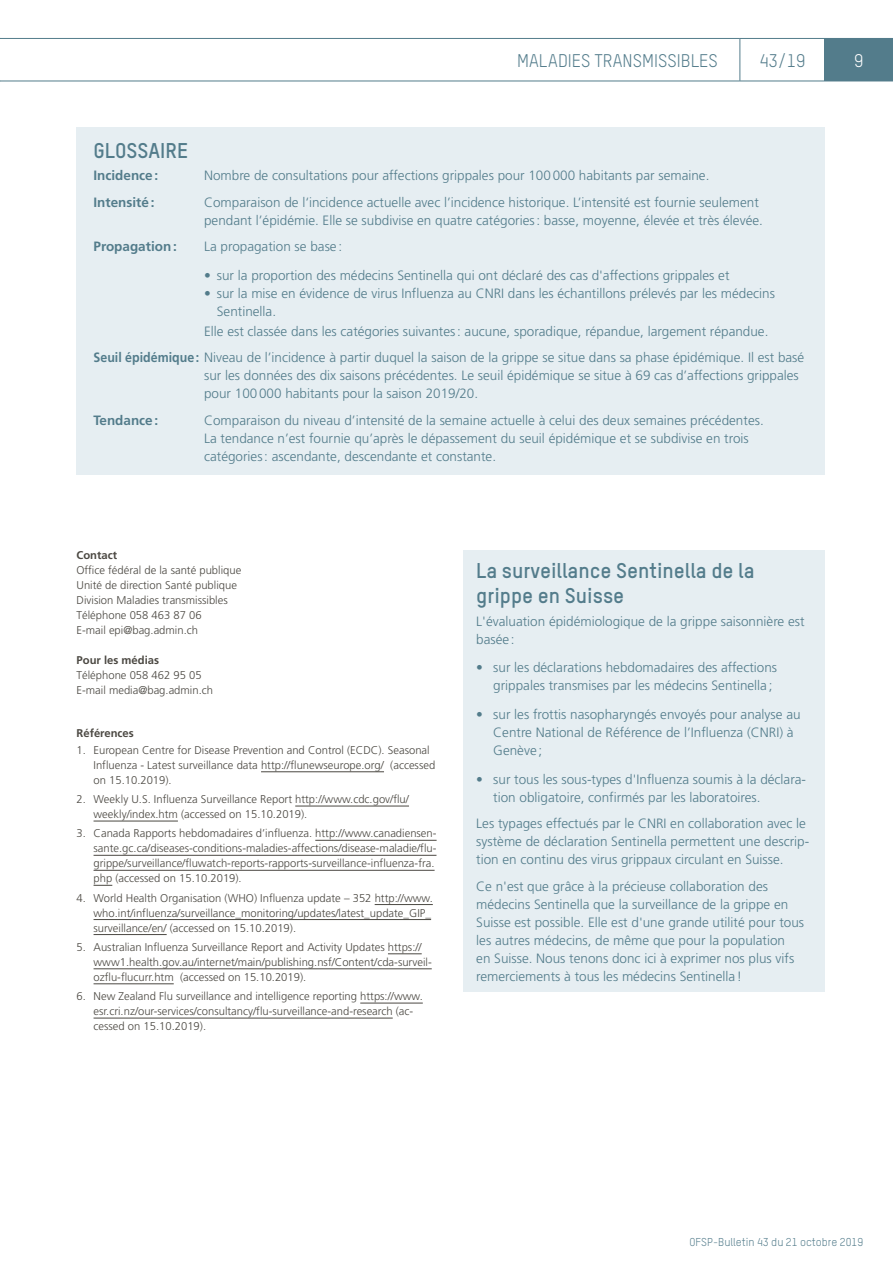
<style>
.page{position:relative;width:893px;height:1263px;background:#fff}
.page>*{position:absolute;margin:0;border:0;box-sizing:border-box;transform-origin:0 0}
.Text_Inhalte_Infobox_Titel_H2{font:700 21px/25.5px "TSTAR";color:#537c8b}
.t1{font:18px "TSTAR";color:#537c8b}
.t2{font:18px "TSTAR";color:#fff}
.Text_Inhalte_Infobox_Lauftext{font:300 13.5px/18px "Frutiger";color:#537c8b}
.Text_Inhalte_Infobox_Lauftext-2{font:700 13.5px "Frutiger";color:#537c8b}
.Text_Inhalte_Lauftext_Klein{font:300 11.25px/15px "Frutiger";color:#4b4842}
.t3{font:11.25px "TSTAR";color:#537c8b}
.Text_Inhalte_Lauftext_Klein_Titel_H2{font:700 11.25px "Frutiger";color:#4b4842}
.s1{font-weight:700}
</style>
<div class="page">
<div style="left:825px;top:38px;width:68px;height:43px;background:#537c8b"></div>
<hr style="left:0;top:38px;width:740px;height:1px;background:#537c8b">
<hr style="left:740px;top:38px;width:85px;height:1px;background:#537c8b">
<hr style="left:740px;top:39px;width:1px;height:42px;background:#537c8b">
<hr style="left:0;top:81px;width:740px;height:1px;background:#537c8b">
<hr style="left:740px;top:81px;width:85px;height:1px;background:#537c8b">
<hr style="left:825px;top:81px;width:68px;height:1px;background:#537c8b">
<div style="left:463px;top:550px;width:362px;height:442px;background:#e6eef2"></div>
<div style="left:77px;top:128px;width:748px;height:347px;background:#e6eef2"></div>
<hr style="left:261px;top:771px;width:123px;height:1px;background:#4b4842">
<hr style="left:295px;top:806px;width:114px;height:1px;background:#4b4842">
<hr style="left:94px;top:821px;width:84px;height:1px;background:#4b4842">
<hr style="left:315px;top:840px;width:122px;height:1px;background:#4b4842">
<hr style="left:94px;top:855px;width:342px;height:1px;background:#4b4842">
<hr style="left:94px;top:870px;width:341px;height:1px;background:#4b4842">
<svg style="left:94px;top:885px;width:18px;height:1px"></svg>
<hr style="left:375px;top:904px;width:58px;height:1px;background:#4b4842">
<hr style="left:94px;top:919px;width:337px;height:1px;background:#4b4842">
<hr style="left:94px;top:934px;width:73px;height:1px;background:#4b4842">
<hr style="left:388px;top:953px;width:34px;height:1px;background:#4b4842">
<hr style="left:94px;top:968px;width:338px;height:1px;background:#4b4842">
<hr style="left:94px;top:983px;width:80px;height:1px;background:#4b4842">
<hr style="left:360px;top:1003px;width:63px;height:1px;background:#4b4842">
<hr style="left:94px;top:1018px;width:299px;height:1px;background:#4b4842">
<h2 class="t1" style="left:517px;top:49px;width:202px">MALADIES TRANSMISSIBLES</h2>
<h2 class="t1" style="left:759px;top:49px;width:48px">43/19</h2>
<h2 class="t2" style="left:854px;top:49px;width:11px">9</h2>
<h3 class="Text_Inhalte_Infobox_Titel_H2" style="left:94px;top:137px;width:96px">GLOSSAIRE</h3>
<p class="Text_Inhalte_Infobox_Lauftext-2" style="left:94px;top:167px;width:66px">Incidence:</p>
<p class="Text_Inhalte_Infobox_Lauftext" style="left:204px;top:167px;width:507px">Nombre de consultations pour affections grippales pour 100000 habitants par semaine.</p>
<p class="Text_Inhalte_Infobox_Lauftext-2" style="left:94px;top:194px;width:62px">Intensité:</p>
<p class="Text_Inhalte_Infobox_Lauftext" style="left:204px;top:193px;width:560px">Comparaison de l‘incidence actuelle avec l’incidence historique. L’intensité est fournie seulement pendant l’épidémie. Elle se subdivise en quatre catégories: basse, moyenne, élevée et très élevée.</p>
<p class="Text_Inhalte_Infobox_Lauftext-2" style="left:94px;top:238px;width:85px">Propagation:</p>
<p class="Text_Inhalte_Infobox_Lauftext" style="left:204px;top:238px;width:139px">La propagation se base :</p>
<p class="Text_Inhalte_Infobox_Lauftext" style="left:204px;top:266px;width:527px">• sur la proportion des médecins Sentinella qui ont déclaré des cas d'affections grippales et</p>
<p class="Text_Inhalte_Infobox_Lauftext" style="left:217px;top:284px;width:560px;text-indent:-13px">• sur la mise en évidence de virus Influenza au CNRI dans les échantillons prélevés par les médecins<br>Sentinella.</p>
<p class="Text_Inhalte_Infobox_Lauftext" style="left:204px;top:322px;width:566px">Elle est classée dans les catégories suivantes: aucune, sporadique, répandue, largement répandue.</p>
<p class="Text_Inhalte_Infobox_Lauftext" style="left:204px;top:349px;width:602px;text-indent:-111px"><span class="s1">Seuil épidémique:</span> Niveau de l’incidence à partir duquel la saison de la grippe se situe dans sa phase épidémique. Il est basé sur les données des dix saisons précédentes. Le seuil épidémique se situe à 69 cas d’affections grippales pour 100000 habitants pour la saison 2019/20.</p>
<p class="Text_Inhalte_Infobox_Lauftext-2" style="left:94px;top:412px;width:66px">Tendance:</p>
<p class="Text_Inhalte_Infobox_Lauftext" style="left:204px;top:411px;width:561px">Comparaison du niveau d’intensité de la semaine actuelle à celui des deux semaines précédentes.<br>La tendance n’est fournie qu’après le dépassement du seuil épidémique et se subdivise en trois catégories: ascendante, descendante et constante.</p>
<h3 class="Text_Inhalte_Lauftext_Klein_Titel_H2" style="left:77px;top:548px;width:42px">Contact</h3>
<p class="Text_Inhalte_Lauftext_Klein" style="left:77px;top:562px;width:166px">Office fédéral de la santé publique</p>
<p class="Text_Inhalte_Lauftext_Klein" style="left:77px;top:577px;width:162px">Unité de direction Santé publique</p>
<p class="Text_Inhalte_Lauftext_Klein" style="left:77px;top:592px;width:153px">Division Maladies transmissibles</p>
<p class="Text_Inhalte_Lauftext_Klein" style="left:77px;top:607px;width:127px">Téléphone 058 463 87 06</p>
<p class="Text_Inhalte_Lauftext_Klein" style="left:77px;top:622px;width:123px">E-mail epi@bag.admin.ch</p>
<h3 class="Text_Inhalte_Lauftext_Klein_Titel_H2" style="left:77px;top:653px;width:84px">Pour les médias</h3>
<p class="Text_Inhalte_Lauftext_Klein" style="left:77px;top:667px;width:127px">Téléphone 058 462 95 05</p>
<p class="Text_Inhalte_Lauftext_Klein" style="left:77px;top:682px;width:138px">E-mail media@bag.admin.ch</p>
<h3 class="Text_Inhalte_Lauftext_Klein_Titel_H2" style="left:77px;top:726px;width:59px">Références</h3>
<p class="Text_Inhalte_Lauftext_Klein" style="left:94px;top:742px;width:343px;text-indent:-17px">1. European Centre for Disease Prevention and Control (ECDC). Seasonal<br>Influenza - Latest surveillance data http://flunewseurope.org/ (accessed on 15.10.2019).</p>
<p class="Text_Inhalte_Lauftext_Klein" style="left:94px;top:792px;width:317px;text-indent:-17px">2. Weekly U.S. Influenza Surveillance Report http://www.cdc.gov/flu/ weekly/index.htm (accessed on 15.10.2019).</p>
<p class="Text_Inhalte_Lauftext_Klein" style="left:94px;top:826px;width:345px;text-indent:-17px">3. Canada Rapports hebdomadaires d’influenza. http://www.canadiensen&shy;sante.gc.ca/diseases-conditions-maladies-affections/disease-maladie/flu&shy;grippe/surveillance/fluwatch-reports-rapports-surveillance-influenza-fra. php (accessed on 15.10.2019).</p>
<p class="Text_Inhalte_Lauftext_Klein" style="left:94px;top:890px;width:341px;text-indent:-17px">4. World Health Organisation (WHO) Influenza update – 352 http://www. who.int/influenza/surveillance_monitoring/updates/latest_update_GIP_ surveillance/en/ (accessed on 15.10.2019).</p>
<p class="Text_Inhalte_Lauftext_Klein" style="left:94px;top:939px;width:340px;text-indent:-17px">5. Australian Influenza Surveillance Report and Activity Updates https:// www1.health.gov.au/internet/main/publishing.nsf/Content/cda-surveil&shy;ozflu-flucurr.htm (accessed on 15.10.2019).</p>
<p class="Text_Inhalte_Lauftext_Klein" style="left:94px;top:989px;width:331px;text-indent:-17px">6. New Zealand Flu surveillance and intelligence reporting https://www. esr.cri.nz/our-services/consultancy/flu-surveillance-and-research (ac&shy;cessed on 15.10.2019).</p>
<h3 class="Text_Inhalte_Infobox_Titel_H2" style="left:476px;top:557px;width:280px">La surveillance Sentinella de la grippe en Suisse</h3>
<p class="Text_Inhalte_Infobox_Lauftext" style="left:476px;top:612px;width:330px">L'évaluation épidémiologique de la grippe saisonnière est basée :</p>
<p class="Text_Inhalte_Infobox_Lauftext" style="left:493px;top:659px;width:285px;text-indent:-17px">• sur les déclarations hebdomadaires des affections grippales transmises par les médecins Sentinella;</p>
<p class="Text_Inhalte_Infobox_Lauftext" style="left:493px;top:705px;width:309px;text-indent:-17px">• sur les frottis nasopharyngés envoyés pour analyse au<br>Centre National de Référence de l’Influenza (CNRI) à<br>Genève ;</p>
<p class="Text_Inhalte_Infobox_Lauftext" style="left:493px;top:770px;width:314px;text-indent:-17px">• sur tous les sous-types d'Influenza soumis à la déclara&shy;tion obligatoire, confirmés par les laboratoires.</p>
<p class="Text_Inhalte_Infobox_Lauftext" style="left:476px;top:815px;width:335px">Les typages effectués par le CNRI en collaboration avec le système de déclaration Sentinella permettent une descrip&shy;tion en continu des virus grippaux circulant en Suisse.</p>
<p class="Text_Inhalte_Infobox_Lauftext" style="left:476px;top:877px;width:329px">Ce n'est que grâce à la précieuse collaboration des médecins Sentinella que la surveillance de la grippe en Suisse est possible. Elle est d'une grande utilité pour tous les autres médecins, de même que pour la population<br>en Suisse. Nous tenons donc ici à exprimer nos plus vifs remerciements à tous les médecins Sentinella !</p>
<p class="t3" style="left:689px;top:1235px;width:175px">OFSP-Bulletin 43 du 21 octobre 2019</p>
</div>
